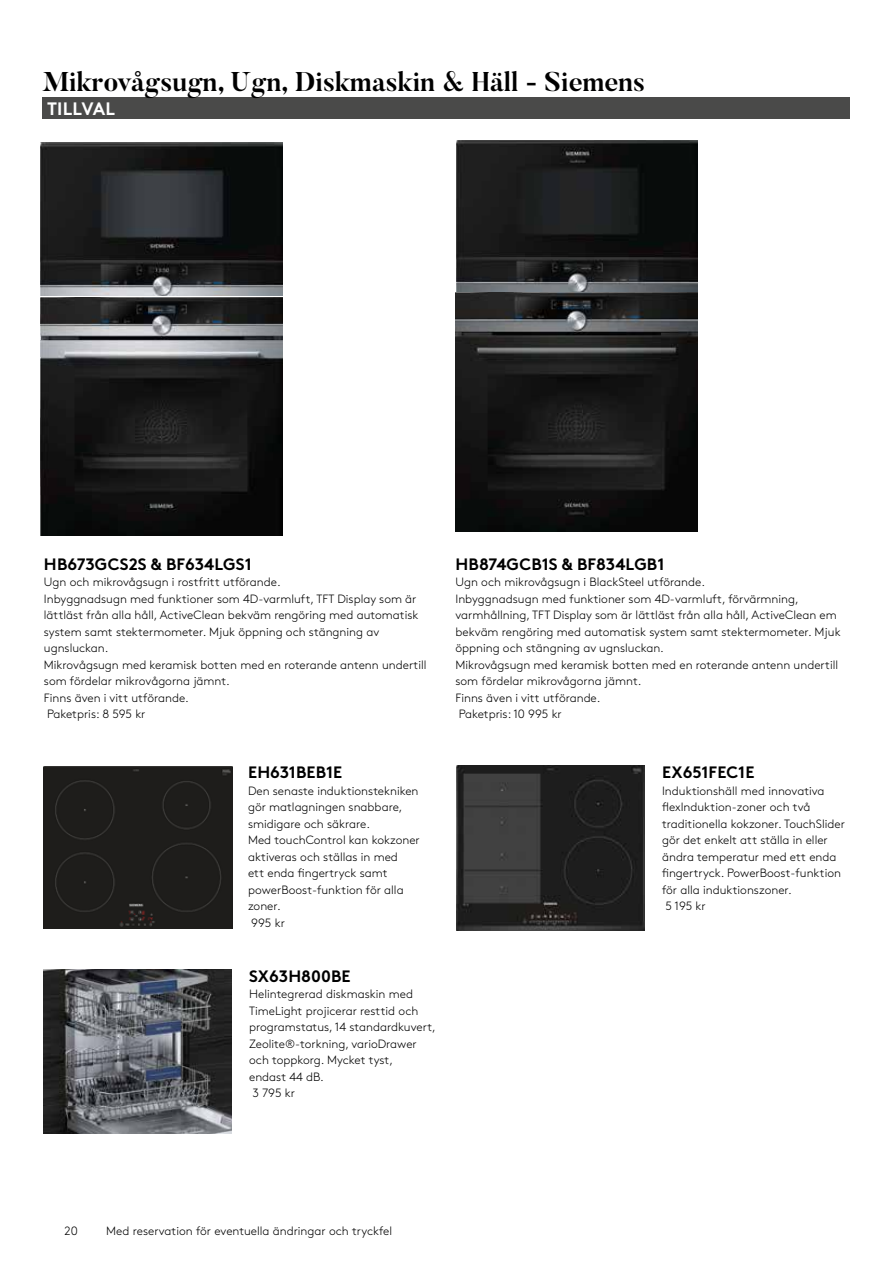
<style>
.page{position:relative;width:893px;height:1263px;background:#fff}
.page>*{position:absolute;margin:0;border:0;box-sizing:border-box;transform-origin:0 0}
.t1{font:700 27px "Butler";color:#000}
.t2{font:700 18px "Brown Std";letter-spacing:.01em;color:#fff}
.t3{font:700 16.5px "Brown Std";letter-spacing:.005em;color:#000}
.t4{font:300 12px/16.5px "Brown Std";color:#000}
</style>
<div class="page">
<div style="left:43px;top:98px;width:807px;height:21px;background:#4a4a49"></div>
<img style="left:41px;top:143px;width:242px;height:152px">
<img style="left:40px;top:297px;width:243px;height:239px">
<img style="left:44px;top:969px;width:188px;height:164px">
<img style="left:456px;top:766px;width:188px;height:165px">
<img style="left:455px;top:140px;width:243px;height:391px">
<div style="left:44px;top:766px;width:188px;height:162px;background:#1e1d1b"></div>
<h1 class="t1" style="left:43px;top:64px;width:604px">Mikrovågsugn, Ugn, Diskmaskin &amp; Häll - Siemens</h1>
<h2 class="t2" style="left:47px;top:98px;width:70px">TILLVAL</h2>
<h3 class="t3" style="left:44px;top:554px;width:209px">HB673GCS2S &amp; BF634LGS1</h3>
<p class="t4" style="left:44px;top:574px;width:384px">Ugn och mikrovågsugn i rostfritt utförande.<br>Inbyggnadsugn med funktioner som 4D-varmluft, TFT Display som är lättläst från alla håll, ActiveClean bekväm rengöring med automatisk system samt stektermometer. Mjuk öppning och stängning av ugnsluckan.<br>Mikrovågsugn med keramisk botten med en roterande antenn undertill som fördelar mikrovågorna jämnt.<br>Finns även i vitt utförande.<br>Paketpris: 8 595 kr</p>
<h3 class="t3" style="left:248px;top:762px;width:96px">EH631BEB1E</h3>
<p class="t4" style="left:248px;top:783px;width:173px">Den senaste induktionstekniken gör matlagningen snabbare, smidigare och säkrare.<br>Med touchControl kan kokzoner aktiveras och ställas in med<br>ett enda fingertryck samt powerBoost-funktion för alla zoner.<br>995 kr</p>
<h3 class="t3" style="left:249px;top:966px;width:103px">SX63H800BE</h3>
<p class="t4" style="left:249px;top:986px;width:188px">Helintegrerad diskmaskin med<br>TimeLight projicerar resttid och programstatus, 14 standardkuvert,<br>Zeolite®-torkning, varioDrawer och toppkorg. Mycket tyst,<br>endast 44 dB.<br>3 795 kr</p>
<h3 class="t3" style="left:456px;top:554px;width:210px">HB874GCB1S &amp; BF834LGB1</h3>
<p class="t4" style="left:455px;top:574px;width:387px">Ugn och mikrovågsugn i BlackSteel utförande.<br>Inbyggnadsugn med funktioner som 4D-varmluft, förvärmning, varmhållning, TFT Display som är lättläst från alla håll, ActiveClean em bekväm rengöring med automatisk system samt stektermometer. Mjuk öppning och stängning av ugnsluckan.<br>Mikrovågsugn med keramisk botten med en roterande antenn undertill som fördelar mikrovågorna jämnt.<br>Finns även i vitt utförande.<br>Paketpris: 10 995 kr</p>
<h3 class="t3" style="left:662px;top:762px;width:94px">EX651FEC1E</h3>
<p class="t4" style="left:662px;top:783px;width:184px">Induktionshäll med innovativa flexInduktion-zoner och två traditionella kokzoner. TouchSlider gör det enkelt att ställa in eller ändra temperatur med ett enda fingertryck. PowerBoost-funktion för alla induktionszoner.<br>5 195 kr</p>
<p class="t4" style="left:65px;top:1223px;width:15px">20</p>
<p class="t4" style="left:106px;top:1223px;width:287px">Med reservation för eventuella ändringar och tryckfel</p>
</div>
